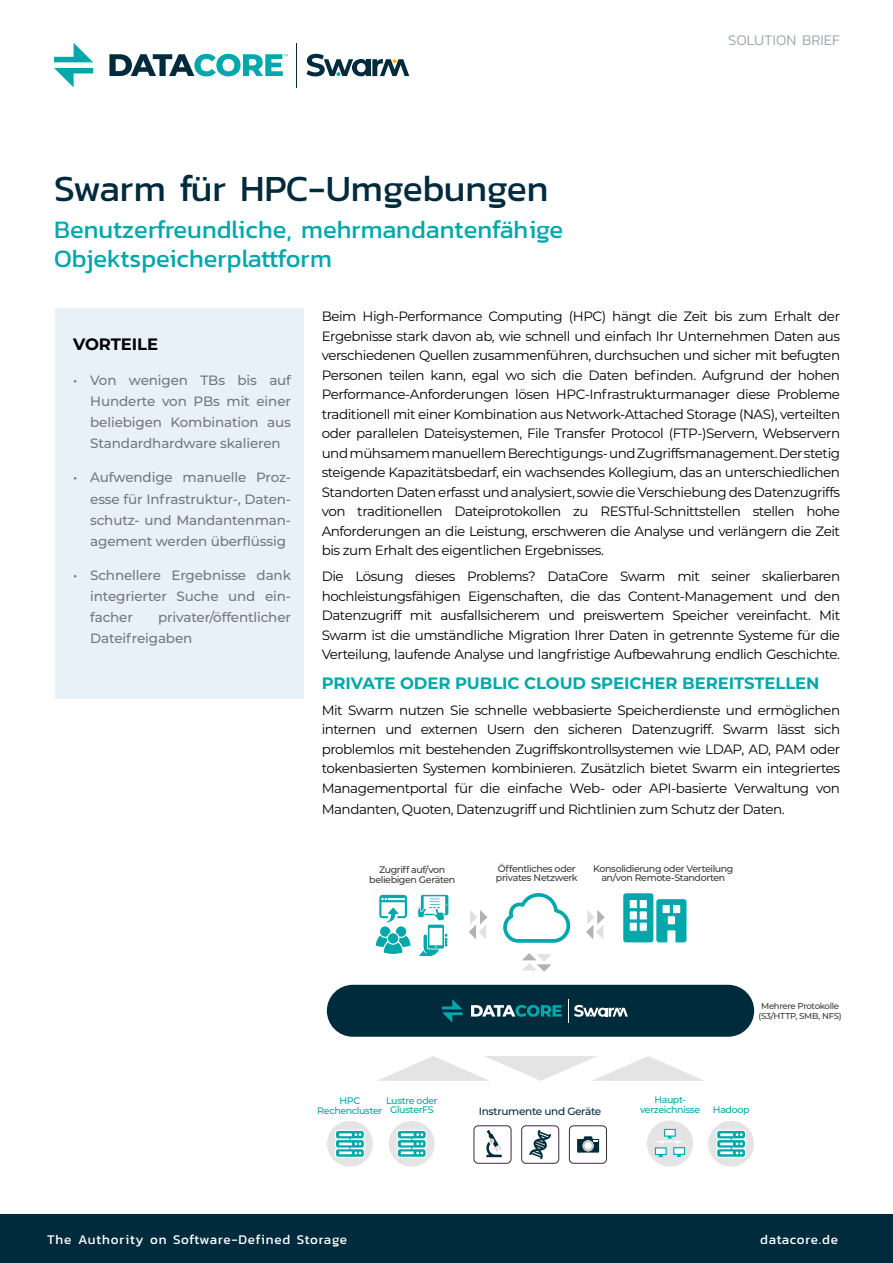
<style>
.page{position:relative;width:893px;height:1263px;background:#fff}
.page>*{position:absolute;margin:0;border:0;box-sizing:border-box;transform-origin:0 0}
.t1{font:37.5px "Kanit";color:#002b3c}
.t2{font:25.5px/28.5px "Kanit";color:#00a8ab}
.t3{font:700 16.5px "Montserrat";letter-spacing:-.005em;color:#00a8ab}
.t4{font:700 16.5px "Montserrat";letter-spacing:-.005em;color:#000}
.t5{font:300 15px "Kanit";color:#a3a9b3}
.t6{font:13.5px/19.5px "Montserrat";letter-spacing:-.035em;color:#000;text-align:justify}
.t7{font:500 13.5px/21px "Montserrat";letter-spacing:-.01em;color:#73787f;text-align:justify}
.t8{font:13.5px "Kanit";letter-spacing:.05em;color:#fff}
.t9{font:500 10.5px "Montserrat";letter-spacing:-.03em;color:#002b3c}
.t10{font:500 9.45px/9.6px "Montserrat";letter-spacing:-.04em;color:#3c3c3b;text-align:center}
.t11{font:500 9.45px/9.4px "Montserrat";letter-spacing:-.04em;color:#00a8ab;text-align:center}
.t12{font:500 8.55px/9.6px "Montserrat";letter-spacing:-.035em;color:#3c3c3b;text-align:center}
</style>
<div class="page">
<svg style="left:54px;top:43px;width:39px;height:19px"></svg>
<svg style="left:54px;top:68px;width:39px;height:19px"></svg>
<svg style="left:109px;top:54px;width:179px;height:22px"></svg>
<hr style="left:296px;top:43px;width:1px;height:45px;background:#002b3c">
<svg style="left:306px;top:54px;width:103px;height:22px"></svg>
<div style="left:366px;top:59px;width:5px;height:17px;background:#002b3c"></div>
<div style="left:0;top:1214px;width:893px;height:49px;background:#002b3c"></div>
<div style="left:55px;top:308px;width:249px;height:390px;background:#e7f1f7"></div>
<div style="left:327px;top:1121px;width:46px;height:46px;background:#e4e4e5;border-radius:50%"></div>
<svg style="left:335px;top:1130px;width:30px;height:28px"></svg>
<div style="left:389px;top:1121px;width:46px;height:46px;background:#e4e4e5;border-radius:50%"></div>
<svg style="left:397px;top:1130px;width:30px;height:28px"></svg>
<div style="left:708px;top:1121px;width:46px;height:46px;background:#e4e4e5;border-radius:50%"></div>
<svg style="left:716px;top:1130px;width:30px;height:28px"></svg>
<div style="left:647px;top:1120px;width:46px;height:47px;background:#e4e4e5;border-radius:50%"></div>
<svg style="left:655px;top:1129px;width:30px;height:28px"></svg>
<div style="left:521px;top:1125px;width:38px;height:38px;border:1px solid #47253f;border-radius:4px"></div>
<svg style="left:529px;top:1130px;width:22px;height:29px"></svg>
<div style="left:569px;top:1125px;width:38px;height:38px;border:1px solid #47253f;border-radius:4px"></div>
<svg style="left:577px;top:1136px;width:22px;height:16px"></svg>
<div style="left:585px;top:1142px;width:7px;height:7px;background:#fff;border-radius:50%"></div>
<div style="left:474px;top:1125px;width:37px;height:38px;border:1px solid #47253f;border-radius:4px"></div>
<svg style="left:486px;top:1130px;width:16px;height:27px"></svg>
<svg style="left:623px;top:893px;width:63px;height:49px"></svg>
<svg style="left:418px;top:895px;width:30px;height:61px"></svg>
<svg style="left:376px;top:895px;width:34px;height:59px"></svg>
<svg style="left:503px;top:893px;width:67px;height:50px"></svg>
<svg style="left:522px;top:953px;width:30px;height:19px"></svg>
<svg style="left:469px;top:910px;width:18px;height:29px"></svg>
<svg style="left:586px;top:910px;width:19px;height:29px"></svg>
<div style="left:327px;top:985px;width:427px;height:52px;background:#002b3c;border-radius:26px"></div>
<svg style="left:442px;top:999px;width:20px;height:23px"></svg>
<svg style="left:471px;top:999px;width:157px;height:23px"></svg>
<svg style="left:377px;top:1056px;width:327px;height:25px"></svg>
<p class="t5" style="left:728px;top:30px;width:114px">SOLUTION BRIEF</p>
<h1 class="t1" style="left:54px;top:161px;width:496px">Swarm für HPC-Umgebungen</h1>
<h2 class="t2" style="left:54px;top:215px;width:511px">Benutzerfreundliche, mehrmandantenfähige<br>Objektspeicherplattform</h2>
<p class="t6" style="left:322px;top:306px;width:520px">Beim High-Performance Computing (HPC) hängt die Zeit bis zum Erhalt der Ergebnisse stark davon ab, wie schnell und einfach Ihr Unternehmen Daten aus verschiedenen Quellen zusammenführen, durchsuchen und sicher mit befugten Personen teilen kann, egal wo sich die Daten befinden. Aufgrund der hohen Performance-Anforderungen lösen HPC-Infrastrukturmanager diese Probleme traditionell mit einer Kombination aus Network-Attached Storage (NAS), verteilten oder parallelen Dateisystemen, File Transfer Protocol (FTP-)Servern, Webservern und mühsamem manuellem Berechtigungs- und Zugriffsmanagement. Der stetig steigende Kapazitätsbedarf, ein wachsendes Kollegium, das an unterschiedlichen Standorten Daten erfasst und analysiert, sowie die Verschiebung des Datenzugriffs von traditionellen Dateiprotokollen zu RESTful-Schnittstellen stellen hohe Anforderungen an die Leistung, erschweren die Analyse und verlängern die Zeit bis zum Erhalt des eigentlichen Ergebnisses.</p>
<p class="t6" style="left:322px;top:566px;width:520px">Die Lösung dieses Problems? DataCore Swarm mit seiner skalierbaren hochleistungsfähigen Eigenschaften, die das Content-Management und den Datenzugriff mit ausfallsicherem und preiswertem Speicher vereinfacht. Mit Swarm ist die umständliche Migration Ihrer Daten in getrennte Systeme für die Verteilung, laufende Analyse und langfristige Aufbewahrung endlich Geschichte.</p>
<p class="t3" style="left:322px;top:671px;width:499px">PRIVATE ODER PUBLIC CLOUD SPEICHER BEREITSTELLEN</p>
<p class="t6" style="left:322px;top:700px;width:520px">Mit Swarm nutzen Sie schnelle webbasierte Speicherdienste und ermöglichen internen und externen Usern den sicheren Datenzugriff. Swarm lässt sich problemlos mit bestehenden Zugriffskontrollsystemen wie LDAP, AD, PAM oder tokenbasierten Systemen kombinieren. Zusätzlich bietet Swarm ein integriertes Managementportal für die einfache Web- oder API-basierte Verwaltung von</p>
<p class="t6" style="left:322px;top:799px;width:465px">Mandanten, Quoten, Datenzugriff und Richtlinien zum Schutz der Daten.</p>
<p class="t4" style="left:73px;top:333px;width:86px">VORTEILE</p>
<p class="t7" style="left:90px;top:369px;width:202px;text-indent:-17px">• Von wenigen TBs bis auf Hunderte von PBs mit einer beliebigen Kombination aus Standardhardware skalieren</p>
<p class="t7" style="left:90px;top:467px;width:202px;text-indent:-17px">• Aufwendige manuelle Proz&shy;esse für Infrastruktur-, Daten&shy;schutz- und Mandantenman&shy;agement werden überflüssig</p>
<p class="t7" style="left:90px;top:564px;width:202px;text-indent:-17px">• Schnellere Ergebnisse dank integrierter Suche und ein&shy;facher</p>
<p class="t7" style="left:90px;top:606px;width:202px;text-indent:68px">privater/öffentlicher<br>Dateifreigaben</p>
<p class="t10" style="left:369px;top:865px;width:88px">Zugriff auf/von beliebigen Geräten</p>
<p class="t10" style="left:496px;top:863px;width:83px;text-align:left">Öffentliches oder privates Netzwerk</p>
<p class="t10" style="left:593px;top:863px;width:142px">Konsolidierung oder Verteilung an/von Remote-Standorten</p>
<p class="t12" style="left:758px;top:1001px;width:85px">Mehrere Protokolle (S3/HTTP, SMB, NFS)</p>
<p class="t11" style="left:654px;top:1095px;width:33px">Haupt-</p>
<p class="t11" style="left:317px;top:1095px;width:67px">HPC<br>Rechencluster</p>
<p class="t11" style="left:386px;top:1095px;width:53px">Lustre oder<br>GlusterFS</p>
<p class="t11" style="left:713px;top:1105px;width:38px">Hadoop</p>
<p class="t9" style="left:479px;top:1104px;width:124px">Instrumente und Geräte</p>
<p class="t11" style="left:640px;top:1104px;width:62px">verzeichnisse</p>
<p class="t8" style="left:47px;top:1229px;width:301px">The Authority on Software-Defined Storage</p>
<p class="t8" style="left:760px;top:1229px;width:79px">datacore.de</p>
</div>
